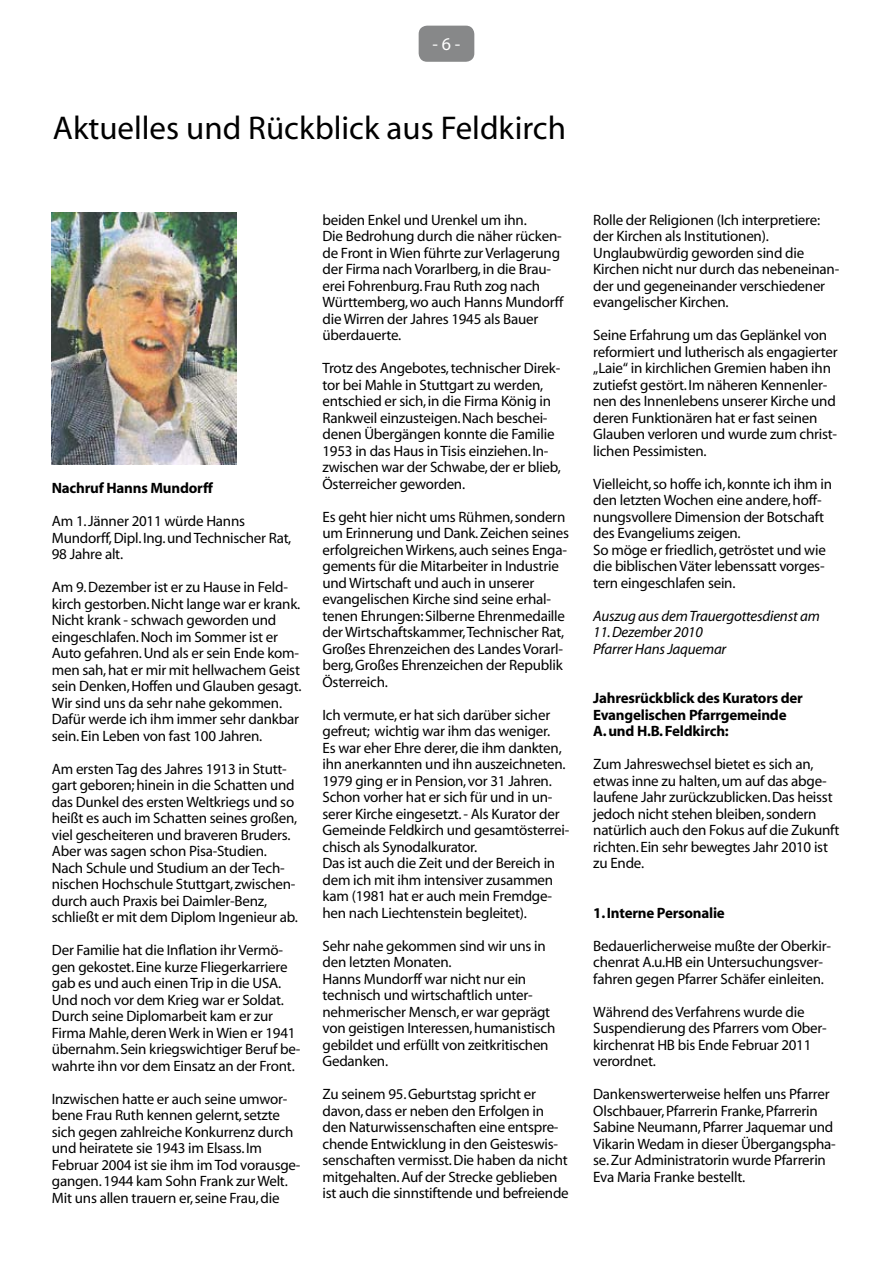
<style>
.page{position:relative;width:893px;height:1263px;background:#fff}
.page>*{position:absolute;margin:0;border:0;box-sizing:border-box;transform-origin:0 0}
.t1{font:33px "Myriad";color:#000}
.t2{font:18px "Myriad";color:#fff}
.t3{font:15px/16.5px "Myriad";letter-spacing:-.015em;color:#000}
.t4{font:700 15px/16.5px "Myriad";letter-spacing:-.015em;color:#000}
.t5{font:italic 15px/16.5px "Myriad";letter-spacing:-.015em;color:#000}
</style>
<div class="page">
<div style="left:419px;top:26px;width:55px;height:36px;background:#878889;border-radius:9px"></div>
<img style="left:51px;top:213px;width:185px;height:251px">
<p class="t2" style="left:432px;top:35px;width:29px">- 6 -</p>
<h1 class="t1" style="left:53px;top:111px;width:515px">Aktuelles und Rückblick aus Feldkirch</h1>
<p class="t4" style="left:52px;top:480px;width:163px">Nachruf Hanns Mundorff</p>
<p class="t3" style="left:52px;top:514px;width:241px">Am 1. Jänner 2011 würde Hanns<br>Mundorff, Dipl. Ing. und Technischer Rat,<br>98 Jahre alt.</p>
<p class="t3" style="left:52px;top:580px;width:251px">Am 9. Dezember ist er zu Hause in Feld&shy;kirch gestorben. Nicht lange war er krank.<br>Nicht krank - schwach geworden und eingeschlafen. Noch im Sommer ist er Auto gefahren. Und als er sein Ende kom&shy;men sah, hat er mir mit hellwachem Geist sein Denken, Hoffen und Glauben gesagt.<br>Wir sind uns da sehr nahe gekommen.<br>Dafür werde ich ihm immer sehr dankbar sein. Ein Leben von fast 100 Jahren.</p>
<p class="t3" style="left:52px;top:761px;width:247px">Am ersten Tag des Jahres 1913 in Stutt&shy;gart geboren; hinein in die Schatten und das Dunkel des ersten Weltkriegs und so heißt es auch im Schatten seines großen, viel gescheiteren und braveren Bruders.<br>Aber was sagen schon Pisa-Studien.<br>Nach Schule und Studium an der Tech&shy;nischen Hochschule Stuttgart, zwischen&shy;durch auch Praxis bei Daimler-Benz, schließt er mit dem Diplom Ingenieur ab.</p>
<p class="t3" style="left:52px;top:943px;width:250px">Der Familie hat die Inflation ihr Vermö&shy;gen gekostet. Eine kurze Fliegerkarriere gab es und auch einen Trip in die USA.<br>Und noch vor dem Krieg war er Soldat.<br>Durch seine Diplomarbeit kam er zur Firma Mahle, deren Werk in Wien er 1941 übernahm. Sein kriegswichtiger Beruf be&shy;wahrte ihn vor dem Einsatz an der Front.</p>
<p class="t3" style="left:52px;top:1091px;width:250px">Inzwischen hatte er auch seine umwor&shy;bene Frau Ruth kennen gelernt, setzte sich gegen zahlreiche Konkurrenz durch und heiratete sie 1943 im Elsass. Im Februar 2004 ist sie ihm im Tod vorausge&shy;gangen. 1944 kam Sohn Frank zur Welt.<br>Mit uns allen trauern er, seine Frau, die</p>
<p class="t3" style="left:322px;top:212px;width:242px">beiden Enkel und Urenkel um ihn.<br>Die Bedrohung durch die näher rücken&shy;de Front in Wien führte zur Verlagerung der Firma nach Vorarlberg, in die Brau&shy;erei Fohrenburg. Frau Ruth zog nach Württemberg, wo auch Hanns Mundorff die Wirren der Jahres 1945 als Bauer überdauerte.</p>
<p class="t3" style="left:322px;top:360px;width:240px">Trotz des Angebotes, technischer Direk&shy;tor bei Mahle in Stuttgart zu werden, entschied er sich, in die Firma König in Rankweil einzusteigen. Nach beschei&shy;denen Übergängen konnte die Familie 1953 in das Haus in Tisis einziehen. In&shy;zwischen war der Schwabe, der er blieb, Österreicher geworden.</p>
<p class="t3" style="left:322px;top:509px;width:248px">Es geht hier nicht ums Rühmen, sondern um Erinnerung und Dank. Zeichen seines erfolgreichen Wirkens, auch seines Enga&shy;gements für die Mitarbeiter in Industrie und Wirtschaft und auch in unserer evangelischen Kirche sind seine erhal&shy;tenen Ehrungen: Silberne Ehrenmedaille der Wirtschaftskammer, Technischer Rat, Großes Ehrenzeichen des Landes Vorarl&shy;berg, Großes Ehrenzeichen der Republik Österreich.</p>
<p class="t3" style="left:322px;top:707px;width:248px">Ich vermute, er hat sich darüber sicher gefreut; wichtig war ihm das weniger.<br>Es war eher Ehre derer, die ihm dankten, ihn anerkannten und ihn auszeichneten.<br>1979 ging er in Pension, vor 31 Jahren.<br>Schon vorher hat er sich für und in un&shy;serer Kirche eingesetzt. - Als Kurator der Gemeinde Feldkirch und gesamtösterrei&shy;chisch als Synodalkurator.<br>Das ist auch die Zeit und der Bereich in dem ich mit ihm intensiver zusammen kam (1981 hat er auch mein Fremdge&shy;hen nach Liechtenstein begleitet).</p>
<p class="t3" style="left:322px;top:938px;width:234px">Sehr nahe gekommen sind wir uns in den letzten Monaten.<br>Hanns Mundorff war nicht nur ein technisch und wirtschaftlich unter&shy;nehmerischer Mensch, er war geprägt von geistigen Interessen, humanistisch gebildet und erfüllt von zeitkritischen<br>Gedanken.</p>
<p class="t3" style="left:322px;top:1086px;width:248px">Zu seinem 95. Geburtstag spricht er davon, dass er neben den Erfolgen in den Naturwissenschaften eine entspre&shy;chende Entwicklung in den Geisteswis&shy;senschaften vermisst. Die haben da nicht mitgehalten. Auf der Strecke geblieben ist auch die sinnstiftende und befreiende</p>
<p class="t3" style="left:593px;top:212px;width:248px">Rolle der Religionen (Ich interpretiere: der Kirchen als Institutionen).<br>Unglaubwürdig geworden sind die Kirchen nicht nur durch das nebeneinan&shy;der und gegeneinander verschiedener evangelischer Kirchen.</p>
<p class="t3" style="left:593px;top:327px;width:246px">Seine Erfahrung um das Geplänkel von reformiert und lutherisch als engagierter „Laie“ in kirchlichen Gremien haben ihn zutiefst gestört. Im näheren Kennenler&shy;nen des Innenlebens unserer Kirche und deren Funktionären hat er fast seinen Glauben verloren und wurde zum christ&shy;lichen Pessimisten.</p>
<p class="t3" style="left:593px;top:476px;width:240px">Vielleicht, so hoffe ich, konnte ich ihm in den letzten Wochen eine andere, hoff&shy;nungsvollere Dimension der Botschaft des Evangeliums zeigen.<br>So möge er friedlich, getröstet und wie die biblischen Väter lebenssatt vorges&shy;tern eingeschlafen sein.</p>
<p class="t5" style="left:593px;top:608px;width:228px">Auszug aus dem Trauergottesdienst am</p>
<p class="t5" style="left:593px;top:624px;width:135px">11. Dezember 2010<br>Pfarrer Hans Jaquemar</p>
<p class="t4" style="left:593px;top:690px;width:211px">Jahresrückblick des Kurators der<br>Evangelischen Pfarrgemeinde<br>A. und H.B. Feldkirch:</p>
<p class="t3" style="left:593px;top:756px;width:248px">Zum Jahreswechsel bietet es sich an, etwas inne zu halten, um auf das abge&shy;laufene Jahr zurückzublicken. Das heisst jedoch nicht stehen bleiben, sondern natürlich auch den Fokus auf die Zukunft richten. Ein sehr bewegtes Jahr 2010 ist zu Ende.</p>
<p class="t4" style="left:593px;top:905px;width:133px">1. Interne Personalie</p>
<p class="t3" style="left:593px;top:938px;width:239px">Bedauerlicherweise mußte der Oberkir&shy;chenrat A.u.HB ein Untersuchungsver&shy;fahren gegen Pfarrer Schäfer einleiten.</p>
<p class="t3" style="left:593px;top:1004px;width:235px">Während des Verfahrens wurde die<br>Suspendierung des Pfarrers vom Ober&shy;kirchenrat HB bis Ende Februar 2011 verordnet.</p>
<p class="t3" style="left:593px;top:1086px;width:244px">Dankenswerterweise helfen uns Pfarrer Olschbauer, Pfarrerin Franke, Pfarrerin Sabine Neumann, Pfarrer Jaquemar und Vikarin Wedam in dieser Übergangspha&shy;se. Zur Administratorin wurde Pfarrerin Eva Maria Franke bestellt.</p>
</div>
